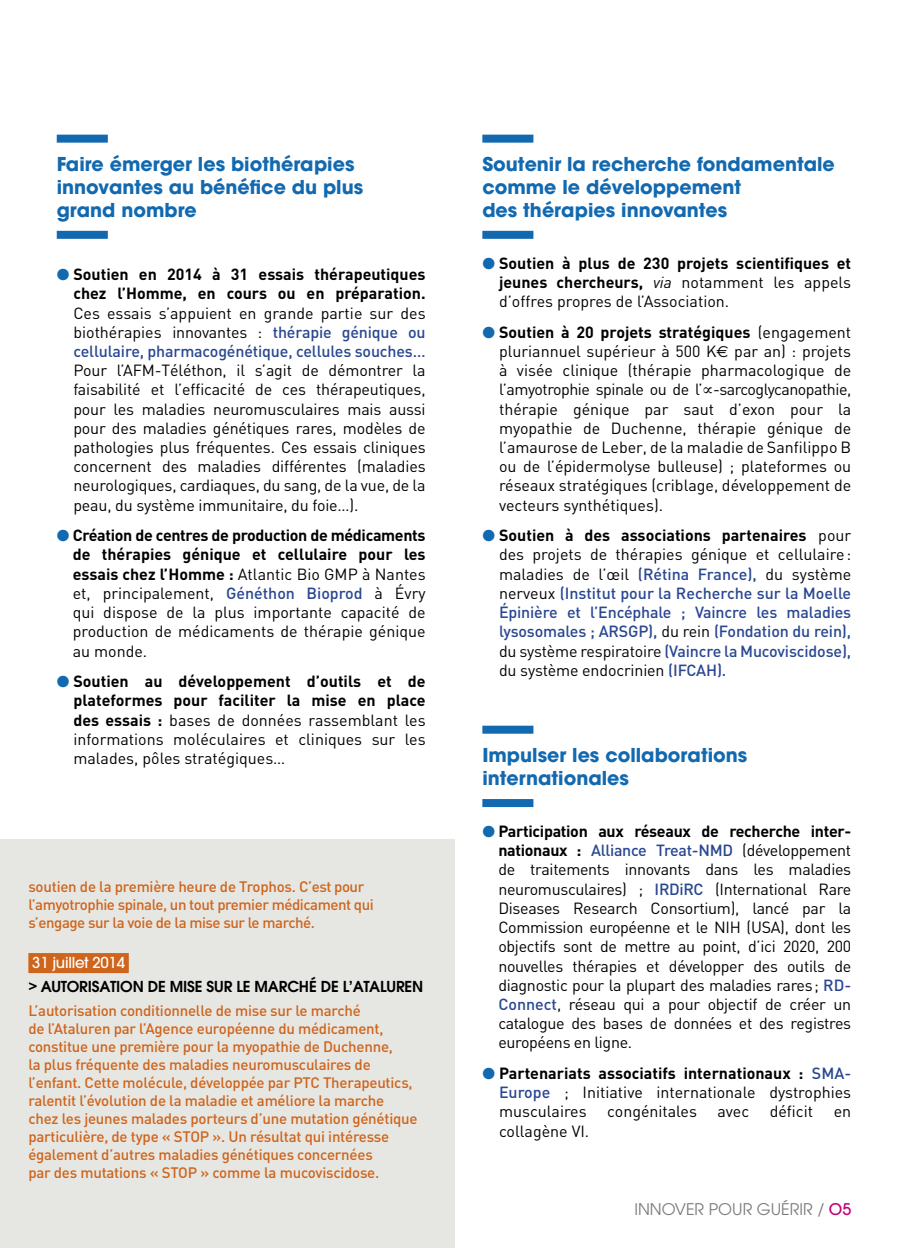
<style>
.page{position:relative;width:908px;height:1248px;background:#fff}
.page>*{position:absolute;margin:0;border:0;box-sizing:border-box;transform-origin:0 0}
.t1{font:700 19px/22.8px "Avant Garde";color:#1269b0}
.t2{font:16px/19.2px "DIN";color:#000;text-align:justify}
.t3{font:500 16px/19.2px "DIN";letter-spacing:-.01em;color:#294791;text-align:justify}
.t4{font:700 16px/19.2px "DIN";color:#000;text-align:right}
.t5{font:16px "Avant Garde";color:#7b7b7a}
.t6{font:500 15px/18px "DIN";letter-spacing:-.015em;color:#cf641c}
.t7{font:600 15px "Avant Garde";letter-spacing:-.01em;color:#000}
.t8{font:500 15px "Avant Garde";letter-spacing:-.015em;color:#fff}
.s1{color:#1269b0}
.s2{font-weight:500;color:#294791}
.s3{font-weight:700}
.s4{font-weight:400;font-style:italic}
.s5{font-weight:400}
.s6{font-family:"Euro Sans"}
.s7{font-weight:700;color:#000}
.s8{font-weight:400;color:#000}
.s9{font-weight:500;color:#c4007a}
</style>
<div class="page">
<div style="left:57px;top:135px;width:51px;height:8px;background:#1269b0"></div>
<div style="left:57px;top:231px;width:51px;height:8px;background:#1269b0"></div>
<div style="left:482px;top:135px;width:51px;height:8px;background:#1269b0"></div>
<div style="left:482px;top:231px;width:51px;height:8px;background:#1269b0"></div>
<div style="left:482px;top:725px;width:51px;height:8px;background:#1269b0"></div>
<div style="left:482px;top:799px;width:51px;height:8px;background:#1269b0"></div>
<div style="left:0;top:839px;width:454px;height:408px;background:#e6e7e3"></div>
<div style="left:28px;top:953px;width:101px;height:20px;background:#cf641c"></div>
<p class="t1" style="left:57px;top:152px;width:308px">Faire émerger les biothérapies innovantes au bénéfice du plus grand nombre</p>
<p class="t4" style="left:57px;top:264px;width:370px"><span class="s1">●</span> Soutien en 2014 à 31 essais thérapeutiques chez l’Homme, en cours ou en préparation.</p>
<p class="t2" style="left:73px;top:303px;width:353px">Ces essais s’appuient en grande partie sur des biothérapies innovantes : <span class="s2">thérapie génique ou cellulaire, pharmacogénétique, cellules souches…</span></p>
<p class="t2" style="left:73px;top:360px;width:353px">Pour l’AFM-Téléthon, il s’agit de démontrer la faisabilité et l’efficacité de ces thérapeutiques, pour les maladies neuromusculaires mais aussi pour des maladies génétiques rares, modèles de pathologies plus fréquentes. Ces essais cliniques concernent des maladies différentes (maladies neurologiques, cardiaques, du sang, de la vue, de la peau, du système immunitaire, du foie…).</p>
<p class="t2" style="left:73px;top:525px;width:354px;text-indent:-16px"><span class="s1">●</span> <span class="s3">Création de centres de production de médicaments de thérapies génique et cellulaire pour les essais chez l’Homme :</span> Atlantic Bio GMP à Nantes et, principalement, <span class="s2">Généthon Bioprod</span> à Évry qui dispose de la plus importante capacité de production de médicaments de thérapie génique au monde.</p>
<p class="t2" style="left:73px;top:671px;width:353px;text-indent:-17px"><span class="s1">●</span> <span class="s3">Soutien au développement d’outils et de plateformes pour faciliter la mise en place des essais :</span> bases de données rassemblant les informations moléculaires et cliniques sur les malades, pôles stratégiques…</p>
<p class="t6" style="left:28px;top:876px;width:347px">soutien de la première heure de Trophos. C’est pour l’amyotrophie spinale, un tout premier médicament qui s’engage sur la voie de la mise sur le marché.</p>
<p class="t8" style="left:32px;top:953px;width:94px">31 juillet 2014</p>
<p class="t7" style="left:28px;top:976px;width:396px">&gt; AUTORISATION DE MISE SUR LE MARCHÉ DE L’ATALU REN</p>
<p class="t6" style="left:28px;top:1000px;width:390px">L’autorisation conditionnelle de mise sur le marché<br>de l’Ataluren par l’Agence européenne du médicament, constitue une première pour la myopathie de Duchenne,<br>la plus fréquente des maladies neuromusculaires de l’enfant. Cette molécule, développée par PTC Therapeutics, ralentit l’évolution de la maladie et améliore la marche chez les jeunes malades porteurs d’une mutation génétique particulière, de type « STOP ». Un résultat qui intéresse également d’autres maladies génétiques concernées<br>par des mutations « STOP » comme la mucoviscidose.</p>
<p class="t1" style="left:482px;top:152px;width:354px">Soutenir la recherche fondamentale comme le développement<br>des thérapies innovantes</p>
<p class="t4" style="left:499px;top:253px;width:353px;text-align:justify;text-indent:-17px"><span class="s1">●</span> Soutien à plus de 230 projets scientifiques et jeunes chercheurs, <span class="s4">via</span> <span class="s5">notamment les appels d’offres propres de l’Association.</span></p>
<p class="t2" style="left:499px;top:322px;width:353px;text-indent:-17px"><span class="s1">●</span> <span class="s3">Soutien à 20 projets stratégiques</span> (engagement pluriannuel supérieur à 500 K<span class="s6">E</span> par an) : projets à visée clinique (thérapie pharmacologique de l’amyotrophie spinale ou de l’∝-sarcoglycanopathie, thérapie génique par saut d’exon pour la myopathie de Duchenne, thérapie génique de l’amaurose de Leber, de la maladie de Sanfilippo B ou de l’épidermolyse bulleuse) ; plateformes ou réseaux stratégiques (criblage, développement de vecteurs synthétiques).</p>
<p class="t3" style="left:499px;top:525px;width:353px;text-indent:-17px"><span class="s1">●</span> <span class="s7">Soutien à des associations partenaires</span> <span class="s8">pour des projets de thérapies génique et cellulaire: maladies de l’œil</span> (Rétina France), <span class="s8">du système nerveux</span> (Institut pour la Recherche sur la Moelle Épinière et l’Encéphale ; Vaincre les maladies lysosomales ; ARSGP), <span class="s8">du rein</span> (Fondation du rein), <span class="s8">du système respiratoire</span> (Vaincre la Mucoviscidose), <span class="s8">du système endocrinien</span> (IFCAH).</p>
<p class="t1" style="left:482px;top:743px;width:266px">Impulser les collaborations internationales</p>
<p class="t2" style="left:498px;top:821px;width:354px;text-indent:-16px"><span class="s1">●</span> <span class="s3">Participation aux réseaux de recherche inter&shy;nationaux :</span> <span class="s2">Alliance Treat-NMD</span> (développement de traitements innovants dans les maladies neuromusculaires) ; <span class="s2">IRDiRC</span> (International Rare Diseases Research Consortium), lancé par la Commission européenne et le NIH (USA), dont les objectifs sont de mettre au point, d’ici 2020, 200 nouvelles thérapies et développer des outils de diagnostic pour la plupart des maladies rares; <span class="s2">RD-Connect</span>, réseau qui a pour objectif de créer un catalogue des bases de données et des registres européens en ligne.</p>
<p class="t2" style="left:498px;top:1063px;width:353px;text-indent:-17px"><span class="s1">●</span> <span class="s3">Partenariats associatifs internationaux :</span> <span class="s2">SMA-Europe</span> ; Initiative internationale dystrophies musculaires</p>
<p class="t2" style="left:607px;top:1101px;width:91px">congénitales</p>
<p class="t2" style="left:717px;top:1101px;width:33px">avec</p>
<p class="t2" style="left:769px;top:1101px;width:45px">déficit</p>
<p class="t2" style="left:833px;top:1101px;width:19px">en</p>
<p class="t2" style="left:498px;top:1120px;width:92px">collagène VI.</p>
<p class="t5" style="left:634px;top:1199px;width:218px">INNOVER POUR GUÉRIR / <span class="s9">O5</span></p>
</div>
